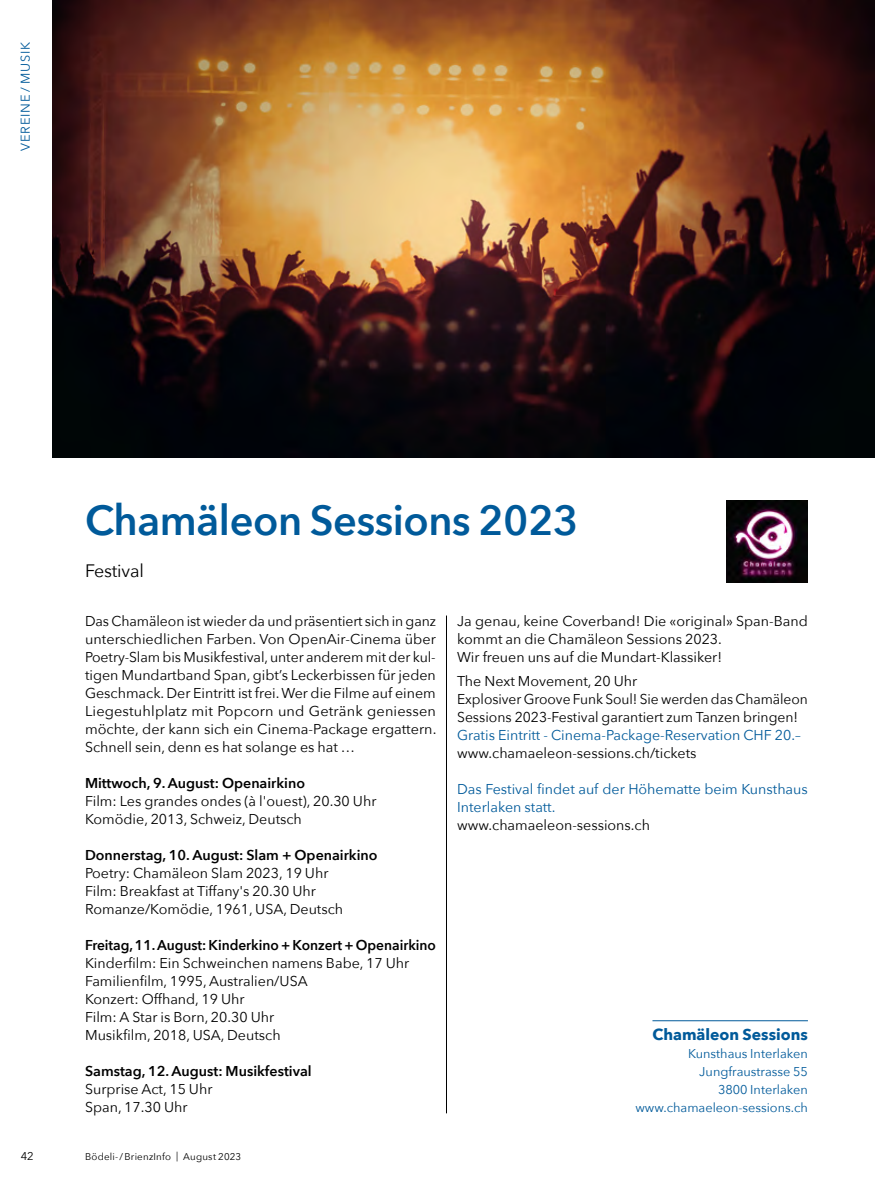
<style>
.page{position:relative;width:893px;height:1191px;background:#fff}
.page>*{position:absolute;margin:0;border:0;box-sizing:border-box;transform-origin:0 0}
.t1{font:600 42px "Avenir Next";letter-spacing:-.01em;color:#005a9a}
.t2{font:18px "Avenir Next";letter-spacing:-.01em;color:#000}
.t3{font:700 15.75px "Avenir Next";color:#005a9a}
.t4{font:14.25px/18px "Avenir Next";color:#000}
.t5{font:600 14.25px "Avenir Next";color:#000}
.t6{font:14.25px/18px "Avenir Next";color:#005a9a}
.t7{font:12.75px/18px "Avenir Next";color:#005a9a;text-align:right}
.t8{font:12.75px "Avenir Next";letter-spacing:.07em;color:#005a9a}
.t9{font:11.25px "Avenir Next";color:#000}
.t10{font:9.75px "Avenir Next";letter-spacing:.02em;color:#000}
</style>
<div class="page">
<hr style="left:446px;top:615px;width:1px;height:498px;background:#000">
<img style="left:53px;top:0;width:821px;height:457px">
<hr style="left:652px;top:1020px;width:156px;height:1px;background:#005a9a">
<img style="left:726px;top:501px;width:82px;height:81px">
<p class="t8" style="left:15px;top:151px;width:110px;rotate:-90deg">VEREINE / MUSIK</p>
<h1 class="t1" style="left:85px;top:485px;width:495px">Chamäleon Sessions 2023</h1>
<p class="t2" style="left:85px;top:556px;width:60px">Festival</p>
<p class="t4" style="left:85px;top:611px;width:353px;text-align:justify">Das Chamäleon ist wieder da und präsentiert sich in ganz unterschiedlichen Farben. Von OpenAir-Cinema über Poetry-Slam bis Musikfestival, unter anderem mit der kul&shy;tigen Mundartband Span, gibt’s Leckerbissen für jeden Geschmack. Der Eintritt ist frei. Wer die Filme auf einem Liegestuhlplatz mit Popcorn und Getränk geniessen möchte, der kann sich ein Cinema-Package ergattern.<br>Schnell sein, denn es hat solange es hat …</p>
<p class="t5" style="left:85px;top:770px;width:221px">Mittwoch, 9. August: Openairkino</p>
<p class="t4" style="left:85px;top:791px;width:293px">Film: Les grandes ondes (à l'ouest), 20.30 Uhr<br>Komödie, 2013, Schweiz, Deutsch</p>
<p class="t5" style="left:85px;top:842px;width:294px">Donnerstag, 10. August: Slam + Openairkino</p>
<p class="t4" style="left:85px;top:863px;width:260px">Poetry: Chamäleon Slam 2023, 19 Uhr<br>Film: Breakfast at Tiffany's 20.30 Uhr<br>Romanze/Komödie, 1961, USA, Deutsch</p>
<p class="t5" style="left:85px;top:933px;width:352px">Freitag, 11. August: Kinderkino + Konzert + Openairkino</p>
<p class="t4" style="left:85px;top:953px;width:326px">Kinderfilm: Ein Schweinchen namens Babe, 17 Uhr Familienfilm, 1995, Australien/USA<br>Konzert: Offhand, 19 Uhr<br>Film: A Star is Born, 20.30 Uhr<br>Musikfilm, 2018, USA, Deutsch</p>
<p class="t5" style="left:85px;top:1059px;width:228px">Samstag, 12. August: Musikfestival</p>
<p class="t4" style="left:85px;top:1079px;width:129px">Surprise Act, 15 Uhr<br>Span, 17.30 Uhr</p>
<p class="t4" style="left:457px;top:611px;width:352px">Ja genau, keine Coverband! Die «original» Span-Band kommt an die Chamäleon Sessions 2023.<br>Wir freuen uns auf die Mundart-Klassiker!</p>
<p class="t4" style="left:457px;top:671px;width:352px">The Next Movement, 20 Uhr<br>Explosiver Groove Funk Soul! Sie werden das Chamäleon<br>Sessions 2023-Festival garantiert zum Tanzen bringen!</p>
<p class="t6" style="left:457px;top:725px;width:345px">Gratis Eintritt - Cinema-Package-Reservation CHF 20.–</p>
<p class="t4" style="left:457px;top:743px;width:241px">www.chamaeleon-sessions.ch/tickets</p>
<p class="t6" style="left:457px;top:779px;width:352px">Das Festival findet auf der Höhematte beim Kunsthaus<br>Interlaken statt.</p>
<p class="t4" style="left:457px;top:815px;width:194px">www.chamaeleon-sessions.ch</p>
<p class="t3" style="left:652px;top:1021px;width:157px">Chamäleon Sessions</p>
<p class="t7" style="left:635px;top:1044px;width:174px">Kunsthaus Interlaken<br>Jungfraustrasse 55<br>3800 Interlaken www.chamaeleon-sessions.ch</p>
<p class="t9" style="left:21px;top:1147px;width:15px">42</p>
<p class="t10" style="left:85px;top:1148px;width:158px">Bödeli-/BrienzInfo | August 2023</p>
</div>
